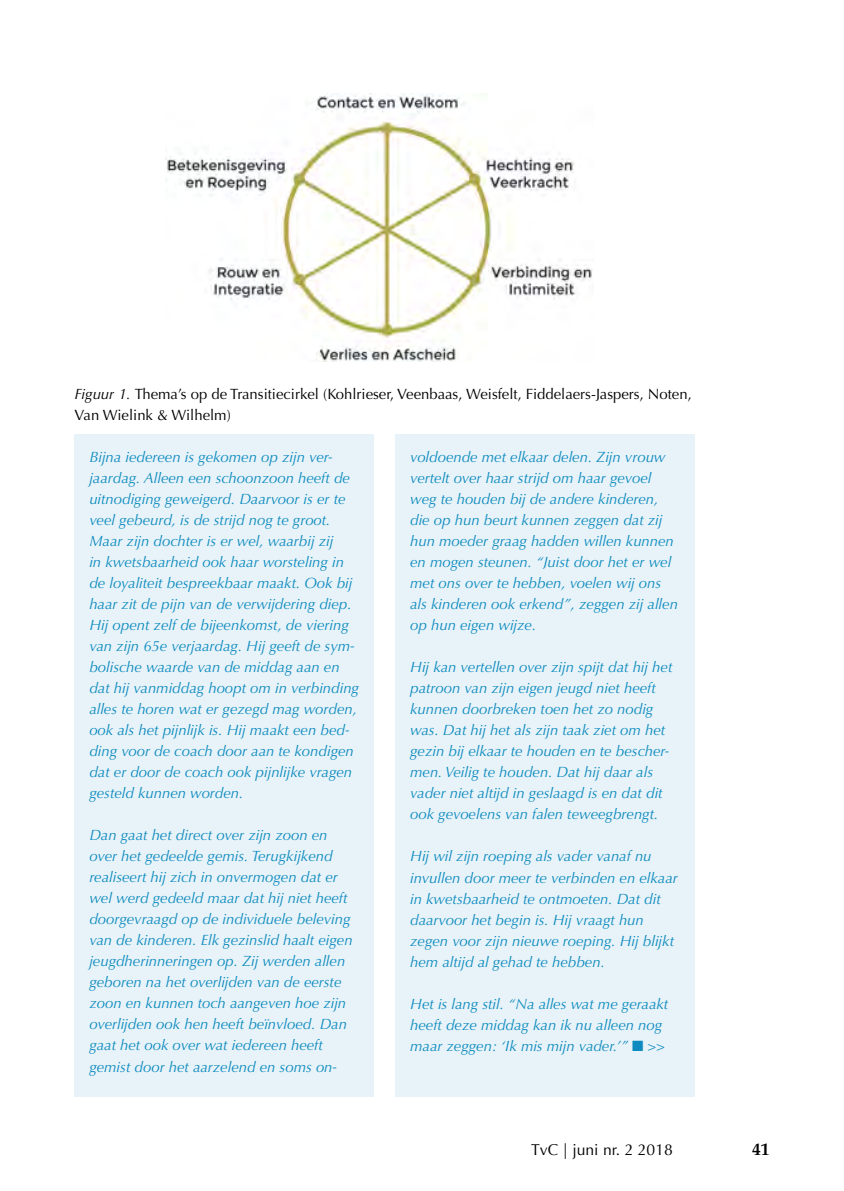
<style>
.page{position:relative;width:844px;height:1191px;background:#fff}
.page>*{position:absolute;margin:0;border:0;box-sizing:border-box;transform-origin:0 0}
.t1{font:700 17.5px "Palatino";color:#000}
.t2{font:15.75px "Optima";color:#000}
.t3{font:italic 14.88px/21px "Optima";color:#0d8abf}
.t4{font:14.88px/21px "Optima";color:#000}
.s1{font-style:italic}
</style>
<div class="page">
<div style="left:74px;top:434px;width:300px;height:662px;background:#e7f3f8"></div>
<div style="left:395px;top:434px;width:299px;height:662px;background:#e7f3f8"></div>
<img style="left:165px;top:93px;width:427px;height:268px">
<p class="t4" style="left:74px;top:384px;width:618px"><span class="s1">Figuur 1.</span> Thema’s op de Transitiecirkel (Kohlrieser, Veenbaas, Weisfelt, Fiddelaers-Jaspers, Noten,<br>Van Wielink &amp; Wilhelm)</p>
<p class="t3" style="left:89px;top:447px;width:271px">Bijna iedereen is gekomen op zijn ver&shy;jaardag. Alleen een schoonzoon heeft de uitnodiging geweigerd. Daarvoor is er te veel gebeurd, is de strijd nog te groot.<br>Maar zijn dochter is er wel, waarbij zij<br>in kwetsbaarheid ook haar worsteling in de loyaliteit bespreekbaar maakt. Ook bij haar zit de pijn van de verwijdering diep.<br>Hij opent zelf de bijeenkomst, de viering van zijn 65e verjaardag. Hij geeft de sym&shy;bolische waarde van de middag aan en dat hij vanmiddag hoopt om in verbinding alles te horen wat er gezegd mag worden, ook als het pijnlijk is. Hij maakt een bed&shy;ding voor de coach door aan te kondigen dat er door de coach ook pijnlijke vragen gesteld kunnen worden.</p>
<p class="t3" style="left:89px;top:825px;width:265px">Dan gaat het direct over zijn zoon en over het gedeelde gemis. Terugkijkend realiseert hij zich in onvermogen dat er wel werd gedeeld maar dat hij niet heeft doorgevraagd op de individuele beleving van de kinderen. Elk gezinslid haalt eigen jeugdherinneringen op. Zij werden allen geboren na het overlijden van de eerste zoon en kunnen toch aangeven hoe zijn overlijden ook hen heeft beïnvloed. Dan gaat het ook over wat iedereen heeft gemist door het aarzelend en soms on-</p>
<p class="t3" style="left:410px;top:447px;width:269px">voldoende met elkaar delen. Zijn vrouw vertelt over haar strijd om haar gevoel weg te houden bij de andere kinderen, die op hun beurt kunnen zeggen dat zij hun moeder graag hadden willen kunnen en mogen steunen. “Juist door het er wel met ons over te hebben, voelen wij ons als kinderen ook erkend”, zeggen zij allen op hun eigen wijze.</p>
<p class="t3" style="left:410px;top:657px;width:264px">Hij kan vertellen over zijn spijt dat hij het patroon van zijn eigen jeugd niet heeft kunnen doorbreken toen het zo nodig was. Dat hij het als zijn taak ziet om het gezin bij elkaar te houden en te bescher&shy;men. Veilig te houden. Dat hij daar als vader niet altijd in geslaagd is en dat dit ook gevoelens van falen teweegbrengt.</p>
<p class="t3" style="left:410px;top:846px;width:269px">Hij wil zijn roeping als vader vanaf nu invullen door meer te verbinden en elkaar in kwetsbaarheid te ontmoeten. Dat dit daarvoor het begin is. Hij vraagt hun zegen voor zijn nieuwe roeping. Hij blijkt hem altijd al gehad te hebben.</p>
<p class="t3" style="left:410px;top:993px;width:259px">Het is lang stil. “Na alles wat me geraakt heeft deze middag kan ik nu alleen nog maar zeggen: ‘Ik mis mijn vader.’” ■ &gt;&gt;</p>
<p class="t2" style="left:531px;top:1140px;width:143px">TvC | juni nr. 2 2018</p>
<p class="t1" style="left:751px;top:1133px;width:19px">41</p>
</div>
